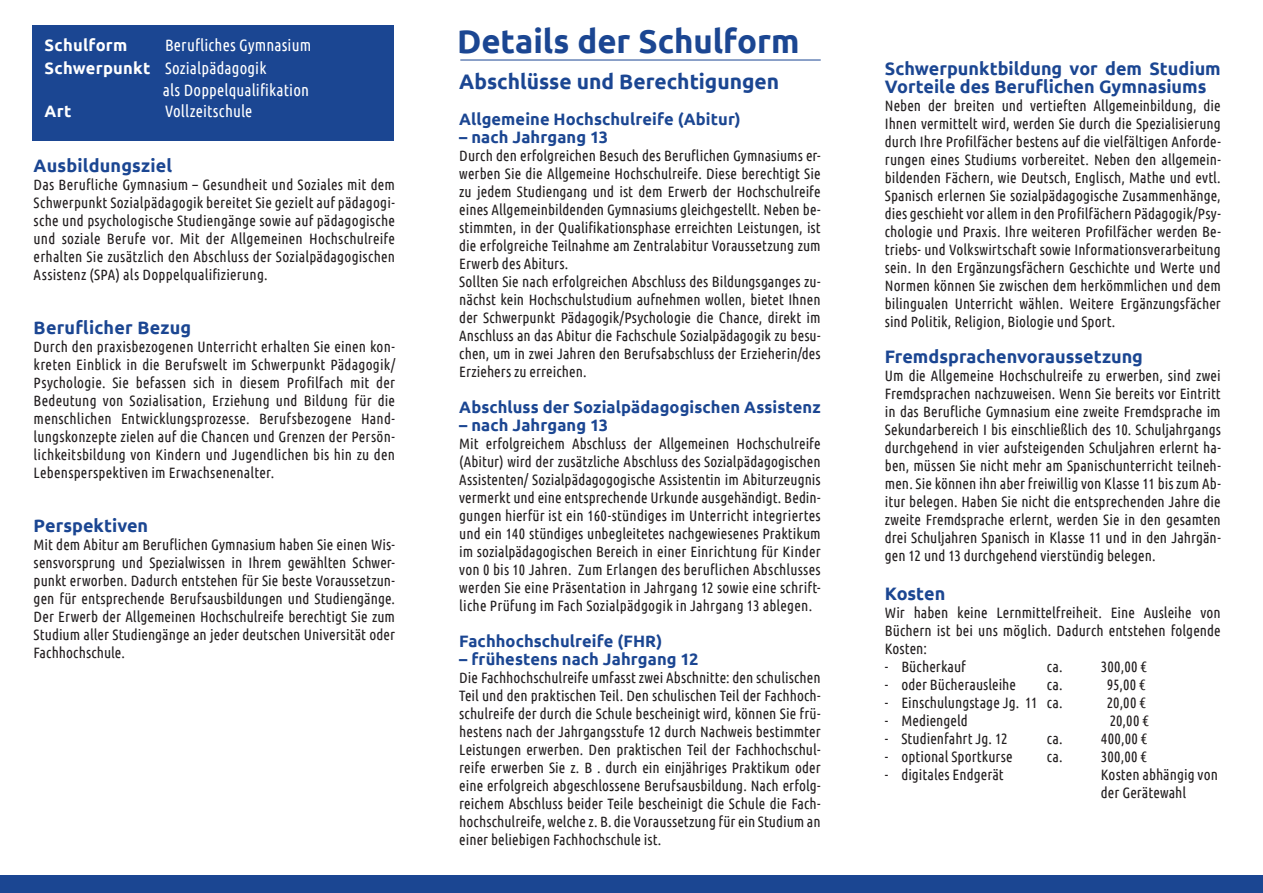
<style>
.page{position:relative;width:1263px;height:893px;background:#fff}
.page>*{position:absolute;margin:0;border:0;box-sizing:border-box;transform-origin:0 0}
.t1{font:700 33px "Ubuntu";color:#1b4692}
.t2{font:700 21px "Ubuntu";color:#1b4692}
.t3{font:700 18px/18px "Ubuntu";color:#1b4692}
.t4{font:700 16.5px "Ubuntu";letter-spacing:.005em;color:#1b4692}
.t5{font:16.5px "Ubuntu Condensed";letter-spacing:.01em;color:#fff}
.t6{font:700 16.5px "Ubuntu";letter-spacing:.015em;color:#fff}
.t7{font:15px/18px "Ubuntu Condensed";letter-spacing:.005em;color:#231f20;text-align:justify}
.s1{font-family:"Ubuntu";font-weight:700}
</style>
<div class="page">
<div style="left:32px;top:26px;width:361px;height:115px;background:#1b4692"></div>
<hr style="left:460px;top:60px;width:361px;height:1px;background:#1b4692">
<div style="left:0;top:876px;width:1263px;height:17px;background:#1b4692"></div>
<p class="t6" style="left:45px;top:35px;width:84px">Schulform</p>
<p class="t5" style="left:165px;top:35px;width:148px">Berufliches Gymnasium</p>
<p class="t5" style="left:45px;top:58px;width:223px"><span class="s1">Schwerpunkt</span> Sozialpädagogik</p>
<p class="t5" style="left:163px;top:80px;width:148px">als Doppelqualifikation</p>
<p class="t6" style="left:45px;top:101px;width:28px">Art</p>
<p class="t5" style="left:165px;top:101px;width:89px">Vollzeitschule</p>
<p class="t3" style="left:34px;top:157px;width:140px">Ausbildungsziel</p>
<p class="t7" style="left:34px;top:176px;width:363px">Das Berufliche Gymnasium – Gesundheit und Soziales mit dem Schwerpunkt Sozialpädagogik bereitet Sie gezielt auf pädagogi&shy;sche und psychologische Studiengänge sowie auf pädagogische und soziale Berufe vor. Mit der Allgemeinen Hochschulreife erhalten Sie zusätzlich den Abschluss der Sozialpädagogischen Assistenz (SPA) als Doppelqualifizierung.</p>
<p class="t3" style="left:34px;top:319px;width:159px">Beruflicher Bezug</p>
<p class="t7" style="left:34px;top:338px;width:363px">Durch den praxisbezogenen Unterricht erhalten Sie einen kon&shy;kreten Einblick in die Berufswelt im Schwerpunkt Pädagogik/ Psychologie. Sie befassen sich in diesem Profilfach mit der Bedeutung von Sozialisation, Erziehung und Bildung für die menschlichen Entwicklungsprozesse. Berufsbezogene Hand&shy;lungskonzepte zielen auf die Chancen und Grenzen der Persön&shy;lichkeitsbildung von Kindern und Jugendlichen bis hin zu den Lebensperspektiven im Erwachsenenalter.</p>
<p class="t3" style="left:34px;top:517px;width:116px">Perspektiven</p>
<p class="t7" style="left:34px;top:536px;width:363px">Mit dem Abitur am Beruflichen Gymnasium haben Sie einen Wis&shy;sensvorsprung und Spezialwissen in Ihrem gewählten Schwer&shy;punkt erworben. Dadurch entstehen für Sie beste Voraussetzun&shy;gen für entsprechende Berufsausbildungen und Studiengänge.<br>Der Erwerb der Allgemeinen Hochschulreife berechtigt Sie zum Studium aller Studiengänge an jeder deutschen Universität oder Fachhochschule.</p>
<h1 class="t1" style="left:457px;top:21px;width:344px">Details der Schulform</h1>
<h2 class="t2" style="left:459px;top:68px;width:322px">Abschlüsse und Berechtigungen</h2>
<p class="t4" style="left:459px;top:109px;width:283px">Allgemeine Hochschulreife (Abitur)</p>
<p class="t4" style="left:459px;top:127px;width:151px">– nach Jahrgang 13</p>
<p class="t7" style="left:459px;top:146px;width:363px;text-align:left">Durch den erfolgreichen Besuch des Beruflichen Gymnasiums er&shy;werben Sie die Allgemeine Hochschulreife. Diese berechtigt Sie zu jedem Studiengang und ist dem Erwerb der Hochschulreife eines Allgemeinbildenden Gymnasiums gleichgestellt. Neben be&shy;stimmten, in der Qualifikationsphase erreichten Leistungen, ist die erfolgreiche Teilnahme am Zentralabitur Voraussetzung zum Erwerb des Abiturs.<br>Sollten Sie nach erfolgreichen Abschluss des Bildungsganges zu&shy;nächst kein Hochschulstudium aufnehmen wollen, bietet Ihnen der Schwerpunkt Pädagogik/Psychologie die Chance, direkt im Anschluss an das Abitur die Fachschule Sozialpädagogik zu besu&shy;chen, um in zwei Jahren den Berufsabschluss der Erzieherin/des Erziehers zu erreichen.</p>
<p class="t4" style="left:459px;top:397px;width:363px">Abschluss der Sozialpädagogischen Assistenz</p>
<p class="t4" style="left:459px;top:415px;width:151px">– nach Jahrgang 13</p>
<p class="t7" style="left:459px;top:434px;width:363px">Mit erfolgreichem Abschluss der Allgemeinen Hochschulreife (Abitur) wird der zusätzliche Abschluss des Sozialpädagogischen Assistenten/ Sozialpädagogogische Assistentin im Abiturzeugnis vermerkt und eine entsprechende Urkunde ausgehändigt. Bedin&shy;gungen hierfür ist ein 160-stündiges im Unterricht integriertes und ein 140 stündiges unbegleitetes nachgewiesenes Praktikum im sozialpädagogischen Bereich in einer Einrichtung für Kinder von 0 bis 10 Jahren. Zum Erlangen des beruflichen Abschlusses werden Sie eine Präsentation in Jahrgang 12 sowie eine schrift&shy;liche Prüfung im Fach Sozialpädgogik in Jahrgang 13 ablegen.</p>
<p class="t4" style="left:459px;top:631px;width:205px">Fachhochschulreife (FHR)</p>
<p class="t4" style="left:459px;top:649px;width:241px">– frühestens nach Jahrgang 12</p>
<p class="t7" style="left:459px;top:668px;width:363px">Die Fachhochschulreife umfasst zwei Abschnitte: den schulischen Teil und den praktischen Teil. Den schulischen Teil der Fachhoch&shy;schulreife der durch die Schule bescheinigt wird, können Sie frü&shy;hestens nach der Jahrgangsstufe 12 durch Nachweis bestimmter Leistungen erwerben. Den praktischen Teil der Fachhochschul&shy;reife erwerben Sie z. B . durch ein einjähriges Praktikum oder eine erfolgreich abgeschlossene Berufsausbildung. Nach erfolg&shy;reichem Abschluss beider Teile bescheinigt die Schule die Fach&shy;hochschulreife, welche z. B. die Voraussetzung für ein Studium an einer beliebigen Fachhochschule ist.</p>
<p class="t3" style="left:885px;top:59px;width:337px">Schwerpunktbildung vor dem Studium<br>Vorteile des Beruflichen Gymnasiums</p>
<p class="t7" style="left:885px;top:96px;width:337px">Neben der breiten und vertieften Allgemeinbildung, die Ihnen vermittelt wird, werden Sie durch die Spezialisierung durch Ihre Profilfächer bestens auf die vielfältigen Anforde&shy;rungen eines Studiums vorbereitet. Neben den allgemein&shy;bildenden Fächern, wie Deutsch, Englisch, Mathe und evtl.<br>Spanisch erlernen Sie sozialpädagogische Zusammenhänge, dies geschieht vor allem in den Profilfächern Pädagogik/Psy&shy;chologie und Praxis. Ihre weiteren Profilfächer werden Be&shy;triebs- und Volkswirtschaft sowie Informationsverarbeitung sein. In den Ergänzungsfächern Geschichte und Werte und Normen können Sie zwischen dem herkömmlichen und dem bilingualen Unterricht wählen. Weitere Ergänzungsfächer sind Politik, Religion, Biologie und Sport.</p>
<p class="t3" style="left:885px;top:347px;width:260px">Fremdsprachenvoraussetzung</p>
<p class="t7" style="left:885px;top:366px;width:337px">Um die Allgemeine Hochschulreife zu erwerben, sind zwei Fremdsprachen nachzuweisen. Wenn Sie bereits vor Eintritt in das Berufliche Gymnasium eine zweite Fremdsprache im Sekundarbereich I bis einschließlich des 10. Schuljahrgangs durchgehend in vier aufsteigenden Schuljahren erlernt ha&shy;ben, müssen Sie nicht mehr am Spanischunterricht teilneh&shy;men. Sie können ihn aber freiwillig von Klasse 11 bis zum Ab&shy;itur belegen. Haben Sie nicht die entsprechenden Jahre die zweite Fremdsprache erlernt, werden Sie in den gesamten drei Schuljahren Spanisch in Klasse 11 und in den Jahrgän&shy;gen 12 und 13 durchgehend vierstündig belegen.</p>
<p class="t3" style="left:885px;top:584px;width:62px">Kosten</p>
<p class="t7" style="left:885px;top:603px;width:337px">Wir haben keine Lernmittelfreiheit. Eine Ausleihe von Büchern ist bei uns möglich. Dadurch entstehen folgende Kosten:</p>
<p class="t7" style="left:885px;top:657px;width:83px">- Bücherkauf</p>
<p class="t7" style="left:1047px;top:657px;width:17px">ca.</p>
<p class="t7" style="left:1101px;top:657px;width:48px">300,00 €</p>
<p class="t7" style="left:885px;top:675px;width:133px">- oder Bücherausleihe</p>
<p class="t7" style="left:1047px;top:675px;width:17px">ca.</p>
<p class="t7" style="left:1107px;top:675px;width:40px">95,00 €</p>
<p class="t7" style="left:885px;top:693px;width:179px">- Einschulungstage Jg. 11 ca.</p>
<p class="t7" style="left:1107px;top:693px;width:41px">20,00 €</p>
<p class="t7" style="left:885px;top:711px;width:85px">- Mediengeld</p>
<p class="t7" style="left:1110px;top:711px;width:41px">20,00 €</p>
<p class="t7" style="left:885px;top:729px;width:124px">- Studienfahrt Jg. 12</p>
<p class="t7" style="left:1047px;top:729px;width:17px">ca.</p>
<p class="t7" style="left:1101px;top:729px;width:48px">400,00 €</p>
<p class="t7" style="left:885px;top:747px;width:129px">- optional Sportkurse</p>
<p class="t7" style="left:1047px;top:747px;width:17px">ca.</p>
<p class="t7" style="left:1101px;top:747px;width:48px">300,00 €</p>
<p class="t7" style="left:885px;top:765px;width:120px">- digitales Endgerät</p>
<p class="t7" style="left:1101px;top:765px;width:118px">Kosten abhängig von der Gerätewahl</p>
</div>
